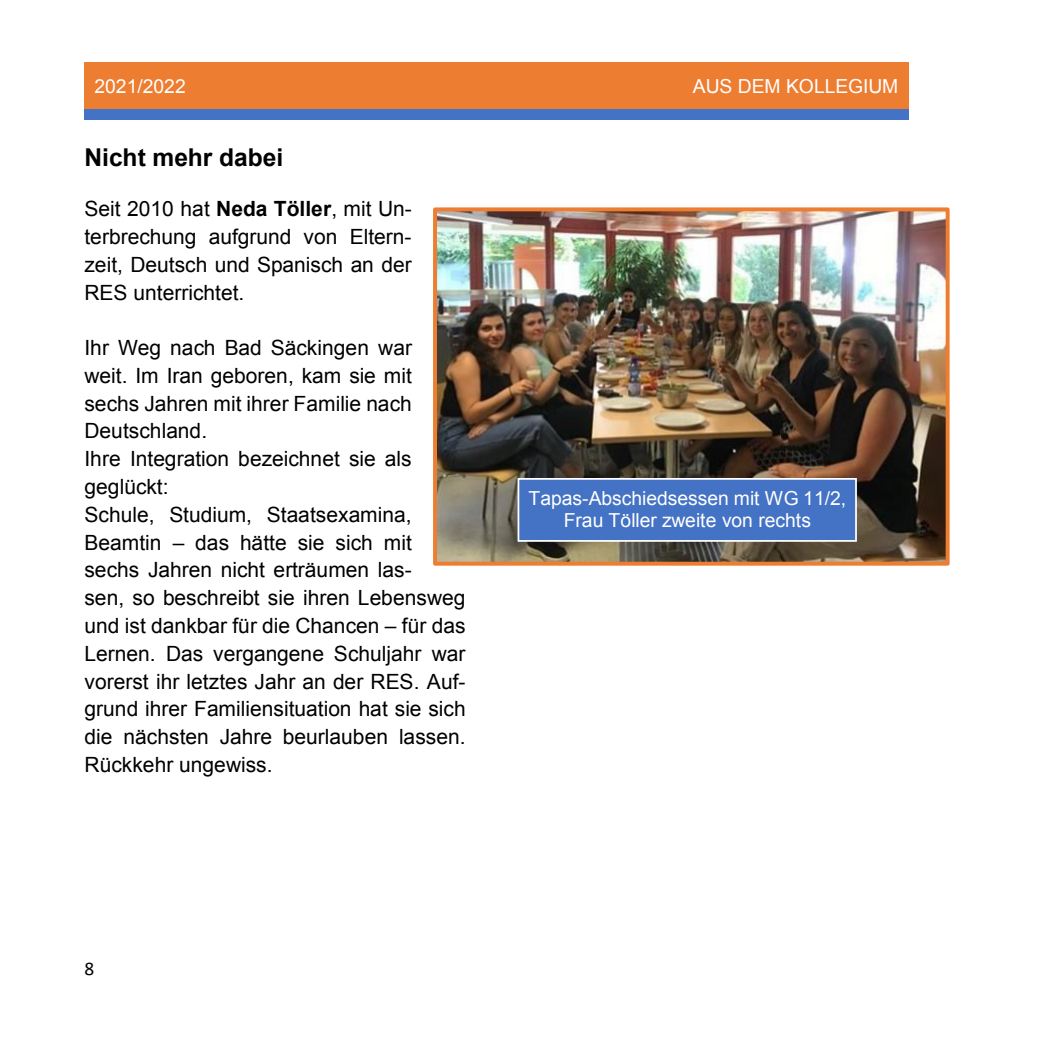
<style>
.page{position:relative;width:1042px;height:1042px;background:#fff}
.page>*{position:absolute;margin:0;border:0;box-sizing:border-box;transform-origin:0 0}
.t1{font:700 24.5px "Arial";color:#000}
.t2{font:21px/27.8px "Arial";color:#000;text-align:justify}
.t3{font:19.25px/21.2px "Arial";color:#fff;text-align:center}
.t4{font:19.25px "Calibri";color:#000}
.s1{font-weight:700}
</style>
<div class="page">
<div style="left:84px;top:62px;width:413px;height:47px;background:#ed7d31"></div>
<div style="left:497px;top:62px;width:411px;height:47px;background:#ed7d31"></div>
<div style="left:84px;top:109px;width:413px;height:11px;background:#4472c4"></div>
<div style="left:497px;top:109px;width:411px;height:11px;background:#4472c4"></div>
<img style="left:438px;top:212px;width:506px;height:349px">
<div style="left:433px;top:207px;width:516px;height:359px;border:4px solid #ed7d31"></div>
<div style="left:518px;top:479px;width:338px;height:62px;background:#4472c4"></div>
<div style="left:517px;top:478px;width:340px;height:64px;border:2px solid #fff"></div>
<p class="t3" style="left:95px;top:77px;width:93px">2021/2022</p>
<p class="t3" style="left:693px;top:77px;width:207px">AUS DEM KOLLEGIUM</p>
<p class="t1" style="left:84px;top:148px;width:200px">Nicht mehr dabei</p>
<p class="t2" style="left:84px;top:197px;width:329px">Seit 2010 hat <span class="s1">Neda Töller</span>, mit Un&shy;terbrechung aufgrund von Eltern&shy;zeit, Deutsch und Spanisch an der RES unterrichtet.</p>
<p class="t2" style="left:84px;top:336px;width:383px;text-align:left">Ihr Weg nach Bad Säckingen war<br>weit. Im Iran geboren, kam sie mit sechs Jahren mit ihrer Familie nach<br>Deutschland.<br>Ihre Integration bezeichnet sie als geglückt:<br>Schule, Studium, Staatsexamina,<br>Beamtin – das hätte sie sich mit sechs Jahren nicht erträumen las-<br>sen, so beschreibt sie ihren Lebensweg und ist dankbar für die Chancen – für das<br>Lernen. Das vergangene Schuljahr war vorerst ihr letztes Jahr an der RES. Auf&shy;grund ihrer Familiensituation hat sie sich die nächsten Jahre beurlauben lassen.<br>Rückkehr ungewiss.</p>
<p class="t3" style="left:528px;top:490px;width:319px">Tapas-Abschiedsessen mit WG 11/2,<br>Frau Töller zweite von rechts</p>
<p class="t4" style="left:84px;top:955px;width:11px">8</p>
</div>
